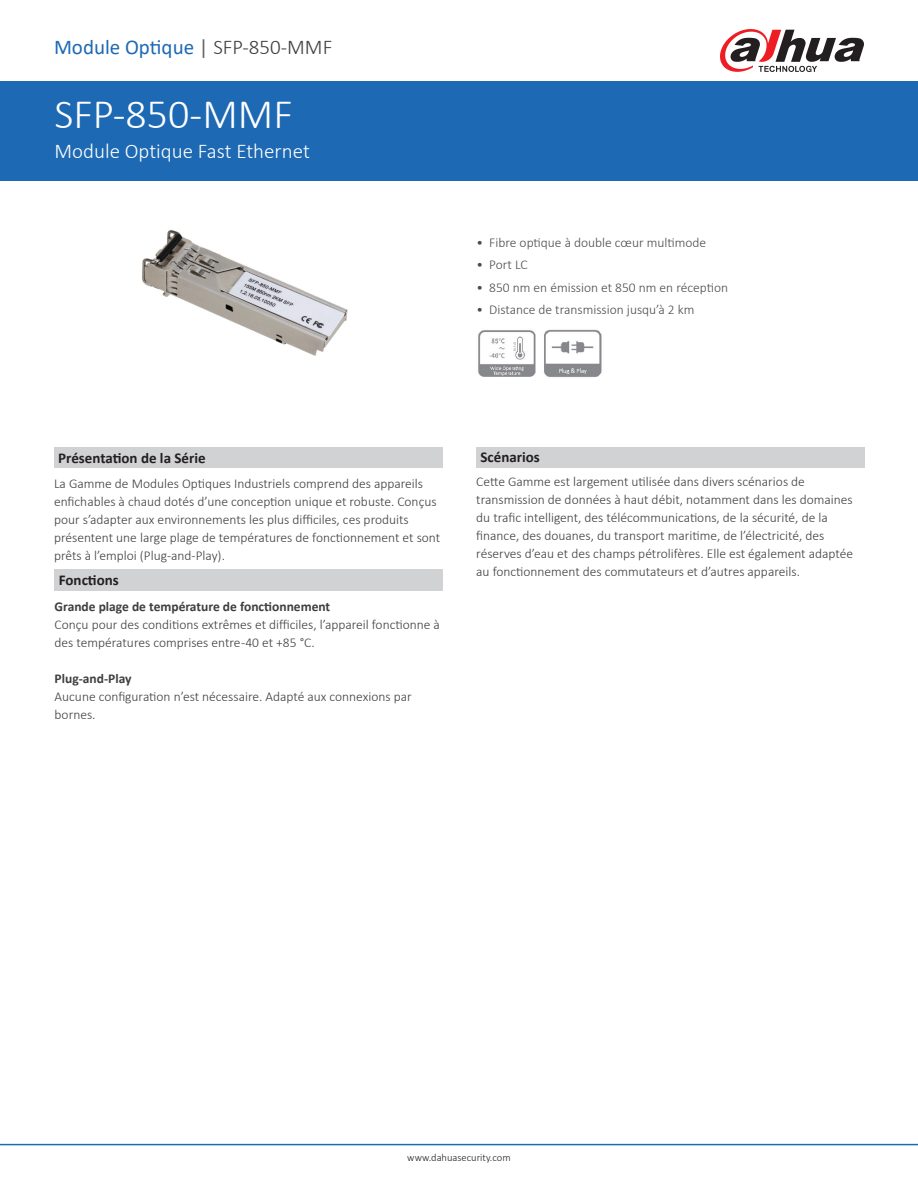
<style>
.page{position:relative;width:918px;height:1188px;background:#fff}
.page>*{position:absolute;margin:0;border:0;box-sizing:border-box;transform-origin:0 0}
.t1{font:300 42px "Calibri";color:#fff}
.t2{font:300 21px "Calibri";color:#fff}
.t3{font:21px "Calibri";color:#1e69b4}
.t4{font:700 15px "Calibri";color:#231f20}
.t5{font:300 13.5px/18px "Calibri";color:#3e3e3f}
.t6{font:300 13.5px "Calibri";color:#4a4b4c}
.t7{font:700 13.5px "Calibri";color:#3e3e3f}
.t8{font:300 10.5px "Calibri";color:#231f20}
.s1{color:#636366}
.s2{font-weight:300;color:#3e3e3f}
</style>
<div class="page">
<div style="left:0;top:81px;width:918px;height:100px;background:#1e69b4"></div>
<hr style="left:0;top:1144px;width:918px;height:1px;background:#1e69b4">
<svg style="left:720px;top:29px;width:144px;height:43px"></svg>
<div style="left:54px;top:447px;width:389px;height:21px;background:#d1d2d4"></div>
<div style="left:54px;top:569px;width:389px;height:22px;background:#d1d2d4"></div>
<div style="left:476px;top:447px;width:389px;height:21px;background:#d1d2d4"></div>
<img style="left:142px;top:230px;width:206px;height:126px">
<img style="left:478px;top:329px;width:124px;height:48px">
<p class="t3" style="left:54px;top:33px;width:280px">Module Optique <span class="s1">|</span> <span class="s2">SFP-850-MMF</span></p>
<p class="t1" style="left:55px;top:88px;width:240px">SFP-850-MMF</p>
<p class="t2" style="left:55px;top:138px;width:257px">Module Optique Fast Ethernet</p>
<p class="t6" style="left:477px;top:234px;width:231px">• Fibre optique à double cœur multimode</p>
<p class="t6" style="left:477px;top:257px;width:53px">• Port LC</p>
<p class="t6" style="left:477px;top:279px;width:253px">• 850 nm en émission et 850 nm en réception</p>
<p class="t6" style="left:477px;top:302px;width:219px">• Distance de transmission jusqu’à 2 km</p>
<p class="t4" style="left:58px;top:447px;width:149px">Présentation de la Série</p>
<p class="t5" style="left:54px;top:474px;width:388px">La Gamme de Modules Optiques Industriels comprend des appareils enfichables à chaud dotés d’une conception unique et robuste. Conçus pour s’adapter aux environnements les plus difficiles, ces produits présentent une large plage de températures de fonctionnement et sont prêts à l’emploi (Plug-and-Play).</p>
<p class="t4" style="left:59px;top:570px;width:61px">Fonctions</p>
<p class="t7" style="left:55px;top:597px;width:277px">Grande plage de température de fonctionnement</p>
<p class="t5" style="left:55px;top:615px;width:387px">Conçu pour des conditions extrêmes et difficiles, l’appareil fonctionne à des températures comprises entre -40 et +85 °C.</p>
<p class="t7" style="left:55px;top:669px;width:78px">Plug-and-Play</p>
<p class="t5" style="left:55px;top:687px;width:359px">Aucune configuration n’est nécessaire. Adapté aux connexions par bornes.</p>
<p class="t4" style="left:481px;top:446px;width:61px">Scénarios</p>
<p class="t5" style="left:476px;top:473px;width:378px">Cette Gamme est largement utilisée dans divers scénarios de transmission de données à haut débit, notamment dans les domaines du trafic intelligent, des télécommunications, de la sécurité, de la finance, des douanes, du transport maritime, de l’électricité, des réserves d’eau et des champs pétrolifères. Elle est également adaptée au fonctionnement des commutateurs et d’autres appareils.</p>
<p class="t8" style="left:407px;top:1151px;width:105px">www.dahuasecurity.com</p>
</div>
